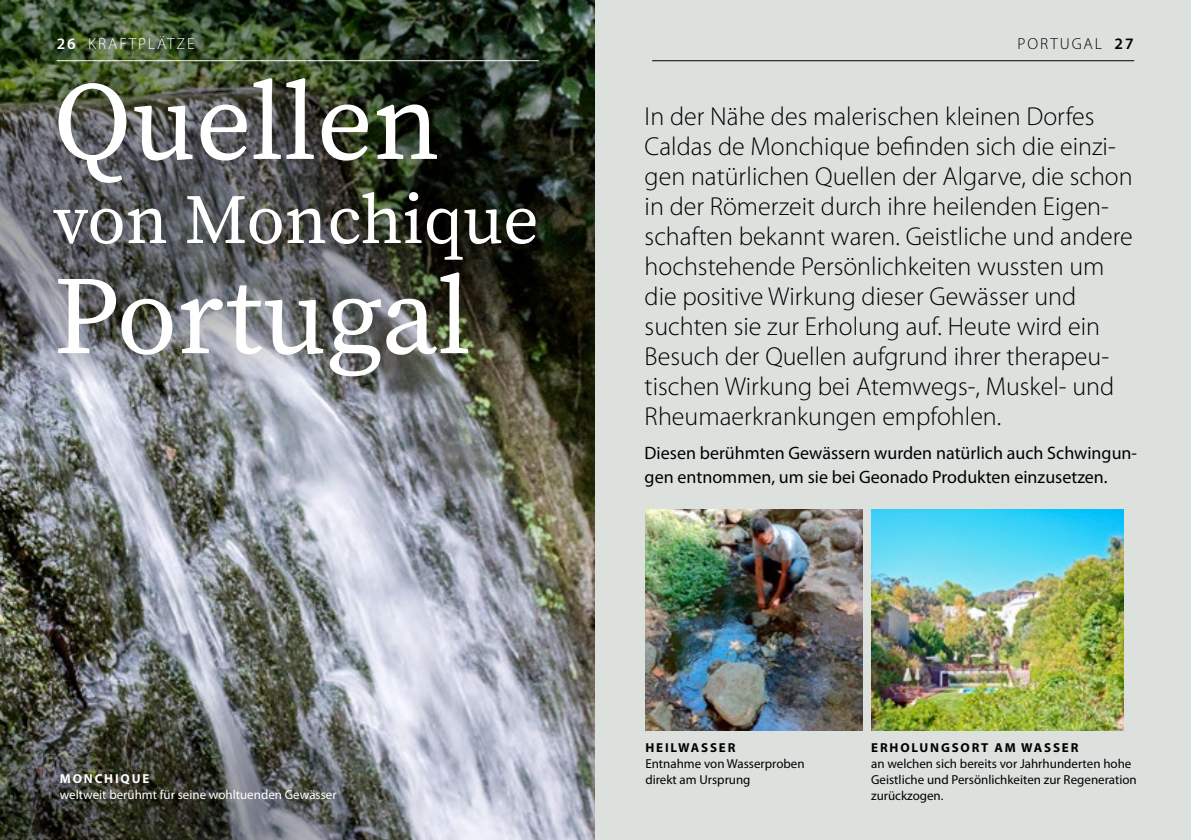
<style>
.page{position:relative;width:1191px;height:840px;background:#fff}
.page>*{position:absolute;margin:0;border:0;box-sizing:border-box;transform-origin:0 0}
.t1{font:110.8px "Source Serif Pro";color:#fff}
.t2{font:70px "Source Serif Pro";color:#fff}
.t3{font:300 26px/30px "Myriad Pro";color:#000}
.t4{font:18px/24px "Myriad Pro";color:#000}
.t5{font:300 16px "Myriad Pro";letter-spacing:.12em;color:#fff}
.t6{font:300 16px "Myriad Pro";letter-spacing:.12em;color:#000}
.t7{font:13px/16px "Myriad Pro";color:#000}
.t8{font:13px "Myriad Pro";color:#fff}
.t9{font:700 13px "Myriad Pro";letter-spacing:.14em;color:#000}
.t10{font:700 13px "Myriad Pro";letter-spacing:.14em;color:#fff}
.s1{font-weight:600}
</style>
<div class="page">
<img style="left:0;top:0;width:595px;height:839px">
<img style="left:0;top:0;width:578px;height:388px">
<svg style="left:0;top:680px;width:437px;height:159px;background:#636664"></svg>
<div style="left:595px;top:0;width:596px;height:839px;background:#dde1de"></div>
<hr style="left:652px;top:60px;width:482px;height:1px;background:#000">
<hr style="left:57px;top:60px;width:482px;height:1px;background:#fff">
<img style="left:871px;top:509px;width:252px;height:221px">
<img style="left:645px;top:509px;width:217px;height:220px">
<p class="t5" style="left:57px;top:34px;width:139px"><span class="s1">26</span> KRAFTPLÄTZE</p>
<h1 class="t1" style="left:53px;top:57px;width:388px">Quellen</h1>
<h2 class="t2" style="left:53px;top:178px;width:487px">von Monchique</h2>
<h1 class="t1" style="left:53px;top:251px;width:419px">Portugal</h1>
<p class="t10" style="left:60px;top:769px;width:91px">MONCHIQUE</p>
<p class="t8" style="left:60px;top:786px;width:278px">weltweit berühmt für seine wohltuenden Gewässer</p>
<p class="t6" style="left:1017px;top:34px;width:118px">PORTUGAL <span class="s1">27</span></p>
<p class="t3" style="left:644px;top:101px;width:489px">In der Nähe des malerischen kleinen Dorfes Caldas de Monchique befinden sich die einzi&shy;gen natürlichen Quellen der Algarve, die schon in der Römerzeit durch ihre heilenden Eigen&shy;schaften bekannt waren. Geistliche und andere hochstehende Persönlichkeiten wussten um die positive Wirkung dieser Gewässer und suchten sie zur Erholung auf. Heute wird ein Besuch der Quellen aufgrund ihrer therapeu&shy;tischen Wirkung bei Atemwegs-, Muskel- und Rheumaerkrankungen empfohlen.</p>
<p class="t4" style="left:644px;top:441px;width:494px">Diesen berühmten Gewässern wurden natürlich auch Schwingun&shy;gen entnommen, um sie bei Geonado Produkten einzusetzen.</p>
<p class="t9" style="left:645px;top:739px;width:91px">HEILWASSER</p>
<p class="t7" style="left:645px;top:755px;width:161px">Entnahme von Wasserproben direkt am Ursprung</p>
<p class="t9" style="left:871px;top:739px;width:209px">ERHOLUNGSORT AM WASSER</p>
<p class="t7" style="left:871px;top:755px;width:267px">an welchen sich bereits vor Jahrhunderten hohe<br>Geistliche und Persönlichkeiten zur Regeneration zurückzogen.</p>
</div>
